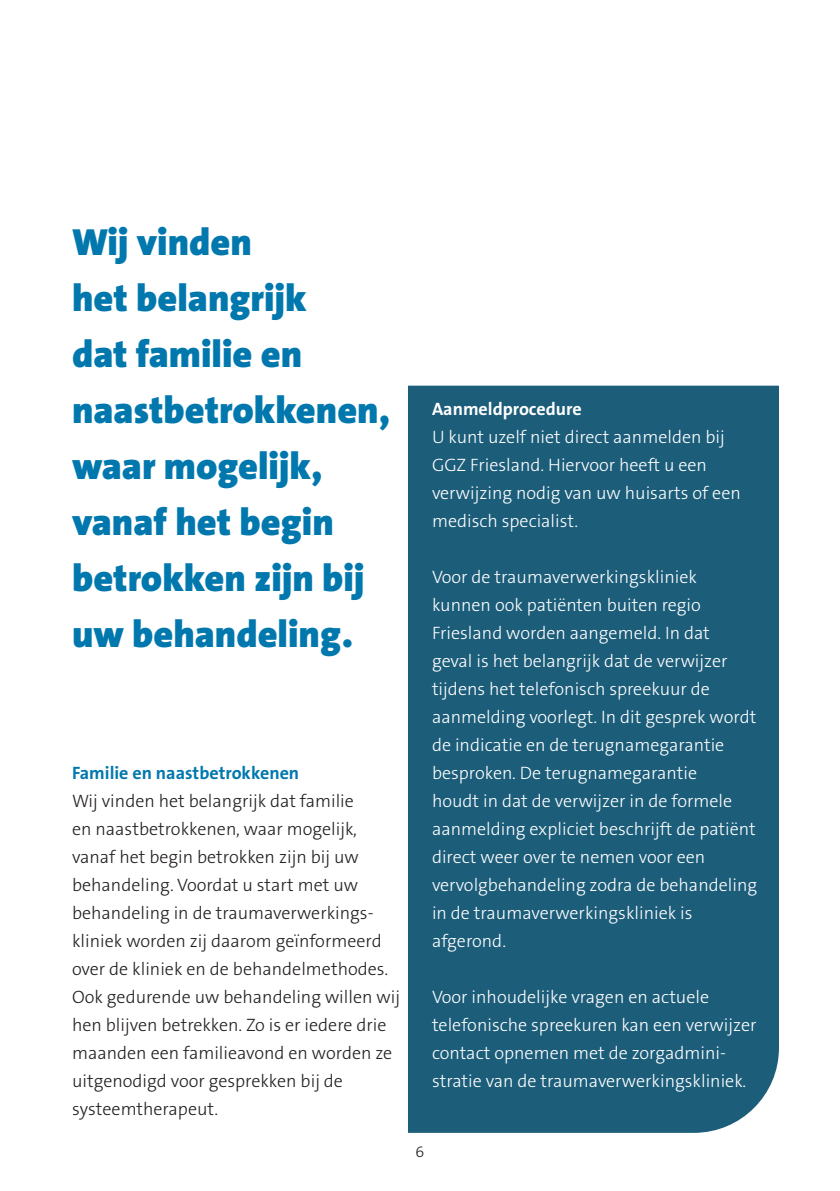
<style>
.page{position:relative;width:840px;height:1191px;background:#fff}
.page>*{position:absolute;margin:0;border:0;box-sizing:border-box;transform-origin:0 0}
.t1{font:900 38px/56px "The Sans B W9";color:#0078ae}
.t2{font:300 18px/28px "The Sans B W3";color:#fff}
.t3{font:300 18px/28px "The Sans B W3";color:#231f20}
.t4{font:700 18px "The Sans B W7";color:#0078ae}
.t5{font:700 18px "The Sans B W7";color:#fff}
.t6{font:300 16px "The Sans B W3";color:#231f20}
</style>
<div class="page">
<div style="left:408px;top:386px;width:370px;height:746px;background:#1c5d7a"></div>
<p class="t1" style="left:72px;top:214px;width:319px">Wij vinden<br>het belangrijk<br>dat familie en naastbetrokkenen, waar mogelijk, vanaf het begin betrokken zijn bij uw behandeling.</p>
<p class="t4" style="left:72px;top:761px;width:228px">Familie en naastbetrokkenen</p>
<p class="t3" style="left:72px;top:787px;width:283px">Wij vinden het belangrijk dat familie</p>
<p class="t3" style="left:72px;top:815px;width:286px">en naastbetrokkenen, waar mogelijk,</p>
<p class="t3" style="left:72px;top:843px;width:329px">vanaf het begin betrokken zijn bij uw behandeling. Voordat u start met uw behandeling in de traumaverwerkings&shy;kliniek worden zij daarom geïnformeerd over de kliniek en de behandelmethodes.<br>Ook gedurende uw behandeling willen wij hen blijven betrekken. Zo is er iedere drie maanden een familieavond en worden ze uitgenodigd voor gesprekken bij de</p>
<p class="t3" style="left:72px;top:1095px;width:147px">systeemtherapeut.</p>
<p class="t5" style="left:432px;top:397px;width:151px">Aanmeldprocedure</p>
<p class="t2" style="left:432px;top:423px;width:310px">U kunt uzelf niet direct aanmelden bij GGZ Friesland. Hiervoor heeft u een verwijzing nodig van uw huisarts of een medisch specialist.</p>
<p class="t2" style="left:432px;top:563px;width:326px">Voor de traumaverwerkingskliniek kunnen ook patiënten buiten regio Friesland worden aangemeld. In dat<br>geval is het belangrijk dat de verwijzer tijdens het telefonisch spreekuur de aanmelding voorlegt. In dit gesprek wordt de indicatie en de terugnamegarantie besproken. De terugnamegarantie<br>houdt in dat de verwijzer in de formele aanmelding expliciet beschrijft de patiënt direct weer over te nemen voor een vervolgbehandeling zodra de behandeling in de traumaverwerkingskliniek is afgerond.</p>
<p class="t2" style="left:432px;top:983px;width:326px">Voor inhoudelijke vragen en actuele telefonische spreekuren kan een verwijzer contact opnemen met de zorgadmini-</p>
<p class="t2" style="left:432px;top:1067px;width:315px">stratie van de traumaverwerkingskliniek.</p>
<p class="t6" style="left:415px;top:1141px;width:10px">6</p>
</div>
